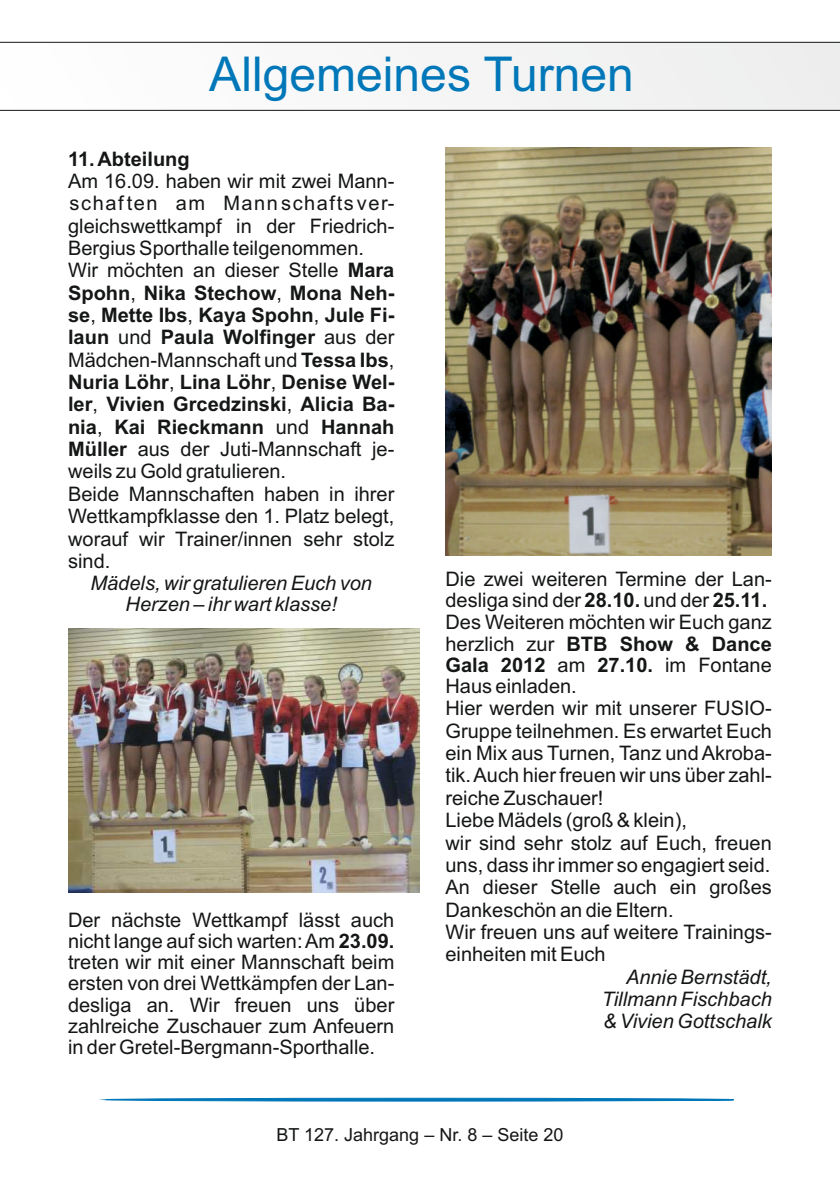
<style>
.page{position:relative;width:840px;height:1191px;background:#fff}
.page>*{position:absolute;margin:0;border:0;box-sizing:border-box;transform-origin:0 0}
.t1{font:48px "Arial";color:#0077b8}
.t2{font:20px/22.4px "Arial";color:#151616}
.t3{font:italic 20px "Arial";color:#151616}
.t4{font:700 20px "Arial";color:#151616}
.t5{font:18px "Arial";color:#151616}
.s1{font-weight:700}
</style>
<div class="page">
<img style="left:68px;top:628px;width:351px;height:264px">
<img style="left:445px;top:148px;width:326px;height:408px">
<svg style="left:0;top:42px;width:839px;height:69px"></svg>
<svg style="left:106px;top:1097px;width:627px;height:4px;background:#479dcb"></svg>
<h1 class="t1" style="left:209px;top:56px;width:426px">Allgemeines Turnen</h1>
<p class="t4" style="left:68px;top:151px;width:123px">11. Abteilung</p>
<p class="t2" style="left:68px;top:171px;width:328px">Am 16.09. haben wir mit zwei Mann&shy;schaften am Mannschaftsver&shy;gleichswettkampf in der Friedrich-<br>Bergius Sporthalle teilgenommen.<br>Wir möchten an dieser Stelle <span class="s1">Mara<br>Spohn</span>, <span class="s1">Nika Stechow</span>, <span class="s1">Mona Neh&shy;se</span>, <span class="s1">Mette Ibs</span>, <span class="s1">Kaya Spohn</span>, <span class="s1">Jule Fi&shy;laun</span> und <span class="s1">Paula Wolfinger</span> aus der<br>Mädchen-Mannschaft und <span class="s1">Tessa Ibs</span>,<br><span class="s1">Nuria Löhr</span>, <span class="s1">Lina Löhr</span>, <span class="s1">Denise Wel&shy;ler</span>, <span class="s1">Vivien Grcedzinski</span>, <span class="s1">Alicia Ba&shy;nia</span>, <span class="s1">Kai Rieckmann</span> und <span class="s1">Hannah<br>Müller</span> aus der Juti-Mannschaft je&shy;weils zu Gold gratulieren.<br>Beide Mannschaften haben in ihrer<br>Wettkampfklasse den 1. Platz belegt, worauf wir Trainer/innen sehr stolz sind.</p>
<p class="t3" style="left:90px;top:575px;width:283px">Mädels, wir gratulieren Euch von</p>
<p class="t2" style="left:445px;top:569px;width:327px">Die zwei weiteren Termine der Lan-</p>
<p class="t3" style="left:125px;top:597px;width:213px">Herzen – ihr wart klasse!</p>
<p class="t2" style="left:445px;top:590px;width:328px">desliga sind der <span class="s1">28.10.</span> und der <span class="s1">25.11.<br></span>Des Weiteren möchten wir Euch ganz herzlich zur <span class="s1">BTB Show &amp; Dance<br>Gala 2012</span> am <span class="s1">27.10.</span> im Fontane<br>Haus einladen.<br>Hier werden wir mit unserer FUSIO-<br>Gruppe teilnehmen. Es erwartet Euch ein Mix aus Turnen, Tanz und Akroba&shy;tik. Auch hier freuen wir uns über zahl&shy;reiche Zuschauer!<br>Liebe Mädels (groß &amp; klein),<br>wir sind sehr stolz auf Euch, freuen uns, dass ihr immer so engagiert seid.<br>An dieser Stelle auch ein großes<br>Dankeschön an die Eltern.</p>
<p class="t2" style="left:68px;top:910px;width:327px">Der nächste Wettkampf lässt auch</p>
<p class="t2" style="left:445px;top:922px;width:327px">Wir freuen uns auf weitere Trainings-</p>
<p class="t2" style="left:68px;top:931px;width:327px">nicht lange auf sich warten: Am <span class="s1">23.09.</span></p>
<p class="t2" style="left:445px;top:945px;width:162px">einheiten mit Euch</p>
<p class="t2" style="left:68px;top:952px;width:327px">treten wir mit einer Mannschaft beim</p>
<p class="t3" style="left:625px;top:969px;width:147px">Annie Bernstädt,</p>
<p class="t2" style="left:68px;top:974px;width:327px">ersten von drei Wettkämpfen der Lan-</p>
<p class="t3" style="left:601px;top:991px;width:171px">Tillmann Fischbach</p>
<p class="t2" style="left:68px;top:995px;width:327px;line-height:21.2px">desliga an. Wir freuen uns über zahlreiche Zuschauer zum Anfeuern</p>
<p class="t3" style="left:602px;top:1013px;width:170px">&amp; Vivien Gottschalk</p>
<p class="t2" style="left:68px;top:1037px;width:308px">in der Gretel-Bergmann-Sporthalle.</p>
<p class="t5" style="left:276px;top:1127px;width:288px">BT 127. Jahrgang ‒ Nr. 8 ‒ Seite 20</p>
</div>
